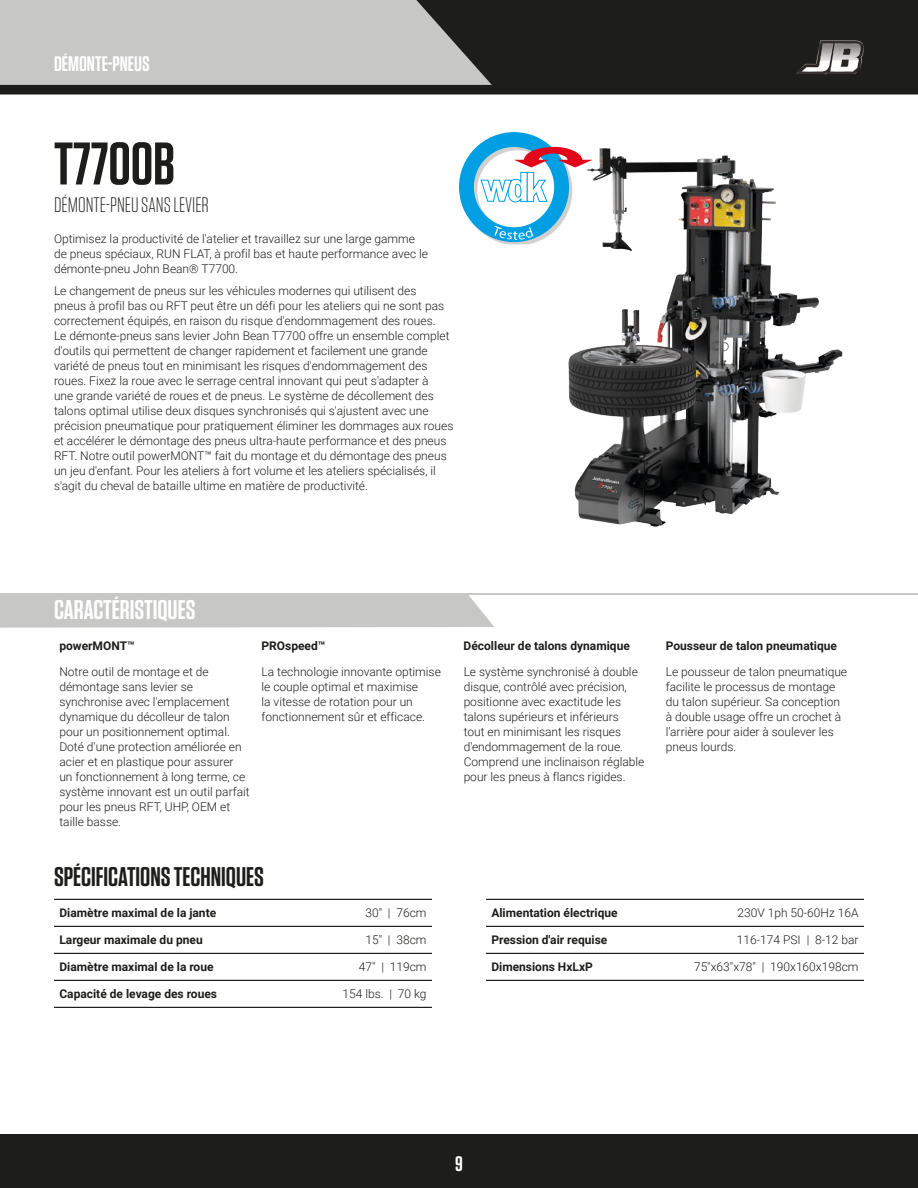
<style>
.page{position:relative;width:918px;height:1188px;background:#fff}
.page>*{position:absolute;margin:0;border:0;box-sizing:border-box;transform-origin:0 0}
.t1{font:600 60px "Tungsten";color:#1d1d1b}
.t2{font:600 27px "Tungsten";color:#1d1d1b}
.t3{font:600 27px "Tungsten";color:#fff}
.t4{font:300 21px "Tungsten";color:#1d1d1b}
.t5{font:600 21px "Tungsten";color:#fff}
.product_description{font:300 12px/15px "Roboto";color:#1d1d1b}
.feature_name{font:700 12px "Roboto";color:#1d1d1b}
.tech_specs_col_2{font:300 12px "Roboto";color:#1d1d1b}
</style>
<div class="page">
<div style="left:0;top:1134px;width:918px;height:54px;background:#1d1d1b"></div>
<div style="left:0;top:0;width:918px;height:94px;background:#1d1d1b"></div>
<svg style="left:0;top:0;width:492px;height:85px;background:#b9b9b8"></svg>
<svg style="left:797px;top:40px;width:67px;height:34px"></svg>
<img style="left:568px;top:148px;width:275px;height:379px">
<svg style="left:459px;top:132px;width:133px;height:112px"></svg>
<hr style="left:0;top:593px;width:918px;height:2px;background:#c7c7c6">
<div style="left:0;top:595px;width:494px;height:33px;background:#c7c7c6"></div>
<hr style="left:54px;top:899px;width:189px;height:1px;background:#1d1d1b">
<hr style="left:54px;top:926px;width:189px;height:1px;background:#1d1d1b">
<hr style="left:54px;top:953px;width:189px;height:1px;background:#1d1d1b">
<hr style="left:243px;top:953px;width:189px;height:1px;background:#1d1d1b">
<hr style="left:54px;top:980px;width:189px;height:1px;background:#1d1d1b">
<hr style="left:243px;top:980px;width:189px;height:1px;background:#1d1d1b">
<hr style="left:54px;top:1007px;width:189px;height:1px;background:#1d1d1b">
<hr style="left:243px;top:1007px;width:189px;height:1px;background:#1d1d1b">
<hr style="left:243px;top:899px;width:189px;height:1px;background:#1d1d1b">
<hr style="left:243px;top:926px;width:189px;height:1px;background:#1d1d1b">
<hr style="left:486px;top:899px;width:189px;height:1px;background:#1d1d1b">
<hr style="left:486px;top:926px;width:189px;height:1px;background:#1d1d1b">
<hr style="left:486px;top:953px;width:189px;height:1px;background:#1d1d1b">
<hr style="left:675px;top:953px;width:189px;height:1px;background:#1d1d1b">
<hr style="left:486px;top:980px;width:189px;height:1px;background:#1d1d1b">
<hr style="left:675px;top:980px;width:189px;height:1px;background:#1d1d1b">
<hr style="left:675px;top:899px;width:189px;height:1px;background:#1d1d1b">
<hr style="left:675px;top:926px;width:189px;height:1px;background:#1d1d1b">
<h3 class="t5" style="left:54px;top:52px;width:97px">DÉMONTE-PNEUS</h3>
<p class="t1" style="left:54px;top:132px;width:123px">T7700B</p>
<p class="t4" style="left:54px;top:194px;width:157px">DÉMONTE-PNEU SANS LEVIER</p>
<p class="product_description" style="left:54px;top:231px;width:376px">Optimisez la productivité de l'atelier et travaillez sur une large gamme de pneus spéciaux, RUN FLAT, à profil bas et haute performance avec le démonte-pneu John Bean® T7700.</p>
<p class="product_description" style="left:54px;top:282px;width:401px">Le changement de pneus sur les véhicules modernes qui utilisent des<br>pneus à profil bas ou RFT peut être un défi pour les ateliers qui ne sont pas correctement équipés, en raison du risque d'endommagement des roues.<br>Le démonte-pneus sans levier John Bean T7700 offre un ensemble complet d'outils qui permettent de changer rapidement et facilement une grande variété de pneus tout en minimisant les risques d'endommagement des roues. Fixez la roue avec le serrage central innovant qui peut s'adapter à<br>une grande variété de roues et de pneus. Le système de décollement des talons optimal utilise deux disques synchronisés qui s'ajustent avec une précision pneumatique pour pratiquement éliminer les dommages aux roues et accélérer le démontage des pneus ultra-haute performance et des pneus RFT. Notre outil powerMONT™ fait du montage et du démontage des pneus un jeu d'enfant. Pour les ateliers à fort volume et les ateliers spécialisés, il s'agit du cheval de bataille ultime en matière de productivité.</p>
<h2 class="t3" style="left:54px;top:595px;width:143px">CARACTÉRISTIQUES</h2>
<p class="feature_name" style="left:59px;top:638px;width:77px">powerMONT™</p>
<p class="feature_name" style="left:262px;top:638px;width:65px">PROspeed™</p>
<p class="feature_name" style="left:464px;top:638px;width:168px">Décolleur de talons dynamique</p>
<p class="feature_name" style="left:666px;top:638px;width:173px">Pousseur de talon pneumatique</p>
<p class="product_description" style="left:59px;top:664px;width:192px">Notre outil de montage et de démontage sans levier se synchronise avec l'emplacement dynamique du décolleur de talon pour un positionnement optimal.<br>Doté d'une protection améliorée en acier et en plastique pour assurer<br>un fonctionnement à long terme, ce système innovant est un outil parfait pour les pneus RFT, UHP, OEM et taille basse.</p>
<p class="product_description" style="left:262px;top:664px;width:181px">La technologie innovante optimise le couple optimal et maximise<br>la vitesse de rotation pour un fonctionnement sûr et efficace.</p>
<p class="product_description" style="left:464px;top:664px;width:182px">Le système synchronisé à double disque, contrôlé avec précision, positionne avec exactitude les talons supérieurs et inférieurs<br>tout en minimisant les risques d'endommagement de la roue.<br>Comprend une inclinaison réglable pour les pneus à flancs rigides.</p>
<p class="product_description" style="left:666px;top:664px;width:183px">Le pousseur de talon pneumatique facilite le processus de montage du talon supérieur. Sa conception à double usage offre un crochet à l'arrière pour aider à soulever les pneus lourds.</p>
<h2 class="t2" style="left:54px;top:863px;width:211px">SPÉCIFICATIONS TECHNIQUES</h2>
<p class="feature_name" style="left:59px;top:905px;width:158px">Diamètre maximal de la jante</p>
<p class="feature_name" style="left:59px;top:932px;width:145px">Largeur maximale du pneu</p>
<p class="feature_name" style="left:59px;top:959px;width:156px">Diamètre maximal de la roue</p>
<p class="feature_name" style="left:59px;top:986px;width:159px">Capacité de levage des roues</p>
<p class="tech_specs_col_2" style="left:365px;top:905px;width:63px">30" | 76cm</p>
<p class="tech_specs_col_2" style="left:365px;top:932px;width:63px">15" | 38cm</p>
<p class="tech_specs_col_2" style="left:359px;top:959px;width:69px">47" | 119cm</p>
<p class="tech_specs_col_2" style="left:342px;top:986px;width:86px">154 lbs. | 70 kg</p>
<p class="feature_name" style="left:491px;top:905px;width:128px">Alimentation électrique</p>
<p class="feature_name" style="left:491px;top:932px;width:117px">Pression d'air requise</p>
<p class="feature_name" style="left:491px;top:959px;width:103px">Dimensions HxLxP</p>
<h3 class="t5" style="left:455px;top:1153px;width:9px">9</h3>
<p class="tech_specs_col_2" style="left:737px;top:905px;width:123px">230V 1ph 50-60Hz 16A</p>
<p class="tech_specs_col_2" style="left:737px;top:932px;width:123px">116-174 PSI | 8-12 bar</p>
<p class="tech_specs_col_2" style="left:694px;top:959px;width:166px">75"x63"x78" | 190x160x198cm</p>
</div>
